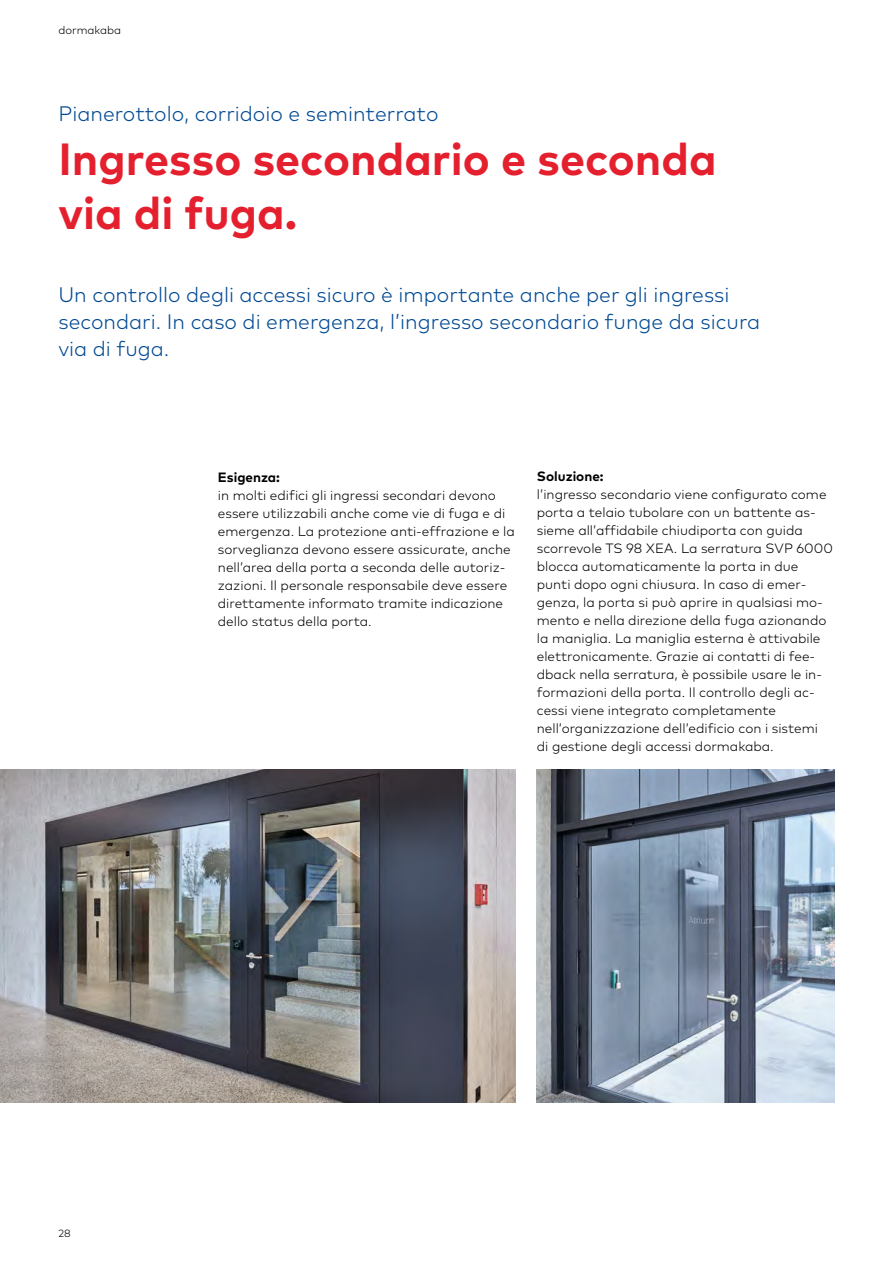
<style>
.page{position:relative;width:893px;height:1263px;background:#fff}
.page>*{position:absolute;margin:0;border:0;box-sizing:border-box;transform-origin:0 0}
.t1{font:700 45px/54px "Mark Pro";color:#e5202e}
.t2{font:300 21px/27px "Mark Pro";color:#004993}
.t3{font:300 13.5px/18px "Mark Pro";color:#000}
.t4{font:700 13.5px "Mark Pro";color:#000}
.t5{font:300 11.25px "Mark Pro";color:#000}
.t6{font:300 10.5px "Mark Pro";color:#000}
</style>
<div class="page">
<img style="left:0;top:769px;width:516px;height:333px">
<img style="left:537px;top:769px;width:297px;height:333px">
<p class="t5" style="left:58px;top:21px;width:64px">dormakaba</p>
<h2 class="t2" style="left:58px;top:99px;width:382px">Pianerottolo, corridoio e seminterrato</h2>
<h1 class="t1" style="left:58px;top:129px;width:660px">Ingresso secondario e seconda via di fuga.</h1>
<h2 class="t2" style="left:58px;top:279px;width:703px">Un controllo degli accessi sicuro è importante anche per gli ingressi secondari. In caso di emergenza, l’ingresso secondario funge da sicura via di fuga.</h2>
<p class="t4" style="left:218px;top:466px;width:64px">Esigenza:</p>
<p class="t3" style="left:218px;top:485px;width:298px">in molti edifici gli ingressi secondari devono essere utilizzabili anche come vie di fuga e di emergenza. La protezione anti-effrazione e la sorveglianza devono essere assicurate, anche nell’area della porta a seconda delle autoriz&shy;zazioni. Il personale responsabile deve essere direttamente informato tramite indicazione dello status della porta.</p>
<p class="t4" style="left:537px;top:466px;width:68px">Soluzione:</p>
<p class="t3" style="left:537px;top:485px;width:298px">l’ingresso secondario viene configurato come porta a telaio tubolare con un battente as&shy;sieme all’affidabile chiudiporta con guida scorrevole TS 98 XEA. La serratura SVP 6000 blocca automaticamente la porta in due punti dopo ogni chiusura. In caso di emer&shy;genza, la porta si può aprire in qualsiasi mo&shy;mento e nella direzione della fuga azionando la maniglia. La maniglia esterna è attivabile elettronicamente. Grazie ai contatti di fee&shy;dback nella serratura, è possibile usare le in&shy;formazioni della porta. Il controllo degli ac&shy;cessi viene integrato completamente nell’organizzazione dell’edificio con i sistemi di gestione degli accessi dormakaba.</p>
<p class="t6" style="left:58px;top:1225px;width:14px">28</p>
</div>
